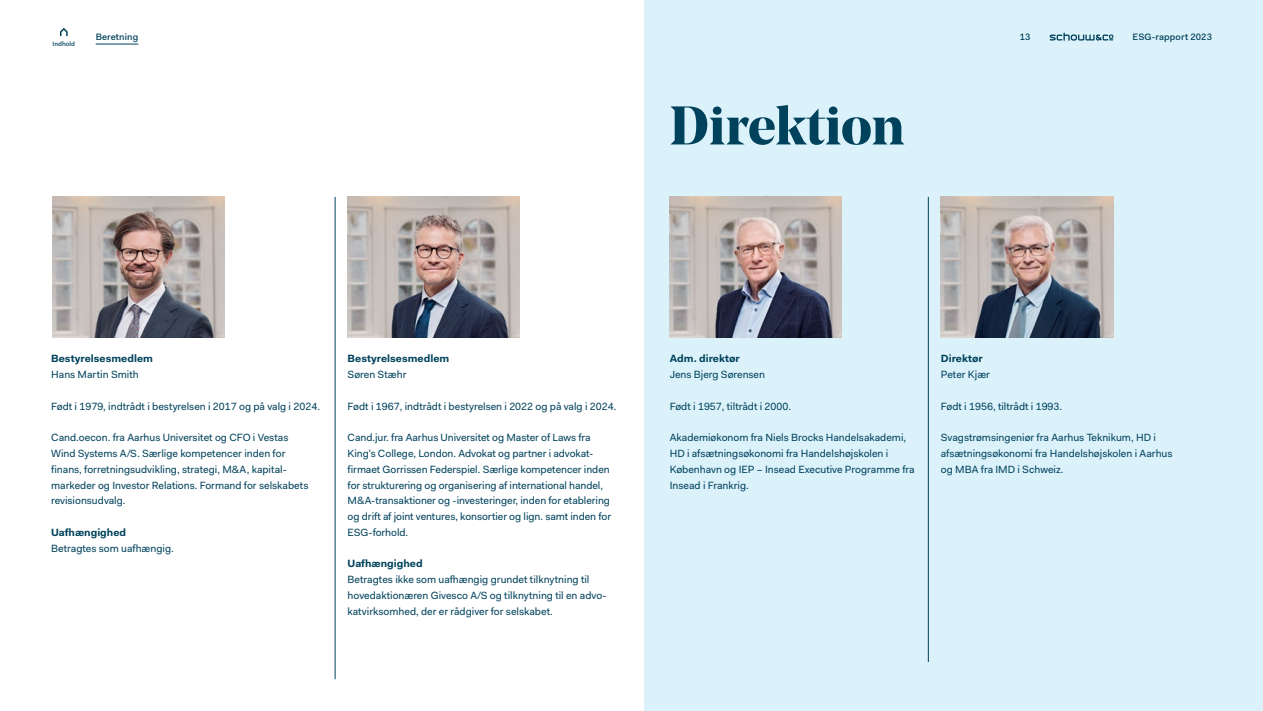
<style>
.page{position:relative;width:1263px;height:711px;background:#fff}
.page>*{position:absolute;margin:0;border:0;box-sizing:border-box;transform-origin:0 0}
.t1{font:700 54px "Noe Display";letter-spacing:-.005em;color:#00425c}
.t2{font:10.5px/15.8px "Fakt";color:#00425c}
.t3{font:700 10.5px "Fakt";color:#00425c}
.t4{font:500 9.3px "Fakt";letter-spacing:.01em;color:#00425c}
.t5{font:500 6.45px "Fakt";color:#00425c}
</style>
<div class="page">
<div style="left:644px;top:0;width:619px;height:710px;background:#dcf2fb"></div>
<hr style="left:928px;top:197px;width:1px;height:464px;background:#00425c">
<hr style="left:335px;top:197px;width:1px;height:481px;background:#00425c">
<img style="left:53px;top:197px;width:172px;height:140px">
<img style="left:348px;top:197px;width:172px;height:140px">
<img style="left:670px;top:197px;width:172px;height:140px">
<img style="left:941px;top:197px;width:172px;height:140px">
<svg style="left:60px;top:28px;width:8px;height:8px"></svg>
<svg style="left:1050px;top:33px;width:63px;height:8px"></svg>
<hr style="left:96px;top:44px;width:42px;height:1px;background:#00425c">
<p class="t5" style="left:53px;top:39px;width:24px">Indhold</p>
<p class="t4" style="left:96px;top:31px;width:44px">Beretning</p>
<p class="t4" style="left:1020px;top:31px;width:12px">13</p>
<p class="t4" style="left:1132px;top:31px;width:81px">ESG-rapport 2023</p>
<h1 class="t1" style="left:670px;top:91px;width:236px">Direktion</h1>
<p class="t3" style="left:51px;top:351px;width:103px">Bestyrelsesmedlem</p>
<p class="t2" style="left:51px;top:366px;width:89px">Hans Martin Smith</p>
<p class="t2" style="left:51px;top:398px;width:270px">Født i 1979, indtrådt i bestyrelsen i 2017 og på valg i 2024.</p>
<p class="t2" style="left:51px;top:429px;width:259px">Cand.oecon. fra Aarhus Universitet og CFO i Vestas Wind Systems A/S. Særlige kompetencer inden for finans, forretningsudvikling, strategi, M&amp;A, kapital&shy;markeder og Investor Relations. Formand for selskabets revisionsudvalg.</p>
<p class="t3" style="left:51px;top:525px;width:77px">Uafhængighed</p>
<p class="t2" style="left:51px;top:539px;width:124px">Betragtes som uafhængig.</p>
<p class="t3" style="left:348px;top:351px;width:103px">Bestyrelsesmedlem</p>
<p class="t2" style="left:348px;top:366px;width:60px">Søren Stæhr</p>
<p class="t2" style="left:348px;top:398px;width:270px">Født i 1967, indtrådt i bestyrelsen i 2022 og på valg i 2024.</p>
<p class="t2" style="left:348px;top:429px;width:265px">Cand.jur. fra Aarhus Universitet og Master of Laws fra King’s College, London. Advokat og partner i advokat&shy;firmaet Gorrissen Federspiel. Særlige kompetencer inden for strukturering og organisering af international handel, M&amp;A-transaktioner og -investeringer, inden for etablering og drift af joint ventures, konsortier og lign. samt inden for ESG-forhold.</p>
<p class="t3" style="left:348px;top:556px;width:77px">Uafhængighed</p>
<p class="t2" style="left:348px;top:571px;width:260px">Betragtes ikke som uafhængig grundet tilknytning til hovedaktionæren Givesco A/S og tilknytning til en advo&shy;katvirksomhed, der er rådgiver for selskabet.</p>
<p class="t3" style="left:670px;top:351px;width:72px">Adm. direktør</p>
<p class="t2" style="left:670px;top:366px;width:97px">Jens Bjerg Sørensen</p>
<p class="t2" style="left:670px;top:398px;width:123px">Født i 1957, tiltrådt i 2000.</p>
<p class="t2" style="left:670px;top:429px;width:246px">Akademiøkonom fra Niels Brocks Handelsakademi, HD i afsætningsøkonomi fra Handelshøjskolen i København og IEP – Insead Executive Programme fra Insead i Frankrig.</p>
<p class="t3" style="left:941px;top:351px;width:44px">Direktør</p>
<p class="t2" style="left:941px;top:366px;width:51px">Peter Kjær</p>
<p class="t2" style="left:941px;top:398px;width:123px">Født i 1956, tiltrådt i 1993.</p>
<p class="t2" style="left:941px;top:429px;width:233px">Svagstrømsingeniør fra Aarhus Teknikum, HD i afsætningsøkonomi fra Handelshøjskolen i Aarhus og MBA fra IMD i Schweiz.</p>
</div>
